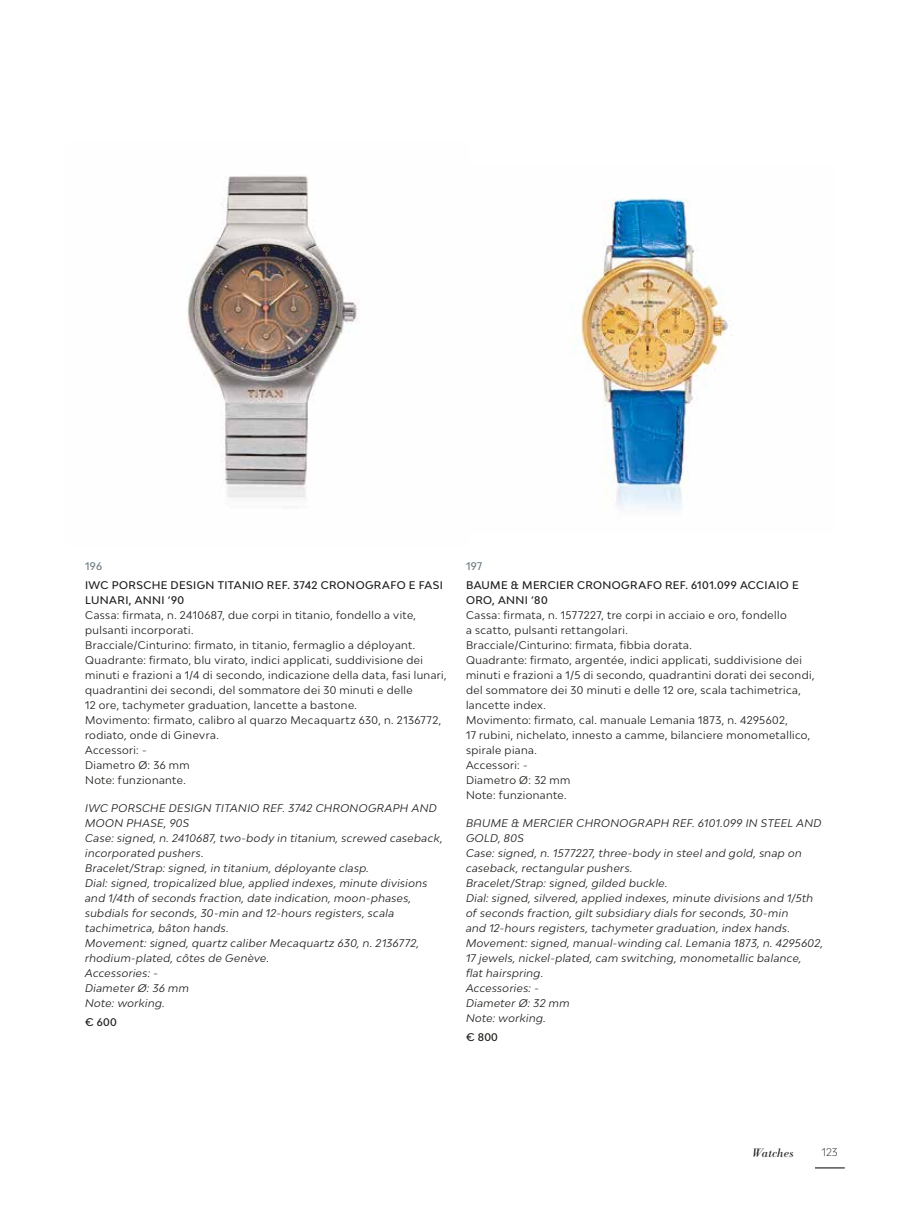
<style>
.page{position:relative;width:915px;height:1212px;background:#fff}
.page>*{position:absolute;margin:0;border:0;box-sizing:border-box;transform-origin:0 0}
.t1{font:italic 12px "Bodoni BE";letter-spacing:.02em;color:#1d1d1b}
.t2{font:italic 10.5px/15px "Bw Modelica";letter-spacing:.035em;color:#1d1d1b}
.t3{font:10.5px/15px "Bw Modelica";letter-spacing:.04em;color:#1d1d1b}
.t4{font:500 10.5px/15px "Bw Modelica";letter-spacing:.035em;color:#1d1d1b}
.t5{font:500 10.5px "Bw Modelica";letter-spacing:.02em;color:#717e86}
.t6{font:300 10.5px "Bw Modelica";color:#1d1d1b}
.s1{font-family:"Bw Modelica SS01"}
</style>
<div class="page">
<hr style="left:814px;top:1167px;width:30px;height:1px;background:#1d1d1b">
<img style="left:188px;top:176px;width:171px;height:322px">
<img style="left:580px;top:198px;width:153px;height:312px">
<p class="t5" style="left:85px;top:559px;width:18px">196</p>
<p class="t4" style="left:85px;top:577px;width:359px">IWC PORSCHE DESIGN TITANIO REF. 3742 CRONOGRAFO E FASI<br>LUNARI, ANNI ‘90</p>
<p class="t3" style="left:85px;top:607px;width:363px">Cassa: firmata, n. 2410687, due corpi in titanio, fondello a vite, pulsanti incorporati.<br>Bracciale/Cinturino: firmato, in titanio, fermaglio a déployant.<br>Quadrante: firmato, blu virato, indici applicati, suddivisione dei minuti e frazioni a 1/4 di secondo, indicazione della data, fasi lunari, quadrantini dei secondi, del sommatore dei 30 minuti e delle<br>12 ore, tachymeter graduation, lancette a bastone.<br>Movimento: firmato, calibro al quarzo Mecaquartz 630, n. 2136772, rodiato, onde di Ginevra.<br>Accessori: -<br>Diametro Ø: 36 mm<br>Note: funzionante.</p>
<p class="t2" style="left:85px;top:800px;width:359px"><span class="s1">IWC</span> PORSCHE DESIGN TITANIO REF. 3742 CHRONOGRAPH AND MOON PHASE, 90S<br>Case: signed, n. 2410687, two-body in titanium, screwed caseback, incorporated pushers.<br>Bracelet/Strap: signed, in titanium, déployante clasp.<br>Dial: signed, tropicalized blue, applied indexes, minute divisions and 1/4th of seconds fraction, date indication, moon-phases, subdials for seconds, 30-min and 12-hours registers, scala tachimetrica, bâton hands.<br>Movement: signed, quartz caliber Mecaquartz 630, n. 2136772, rhodium-plated, côtes de Genève.<br>Accessories: -<br>Diameter Ø: 36 mm<br>Note: working.</p>
<p class="t4" style="left:85px;top:1014px;width:33px">€ 600</p>
<p class="t5" style="left:466px;top:559px;width:18px">197</p>
<p class="t4" style="left:466px;top:577px;width:334px">BAUME &amp; MERCIER CRONOGRAFO REF. 6101.099 ACCIAIO E<br>ORO, ANNI ‘80</p>
<p class="t3" style="left:466px;top:607px;width:350px">Cassa: firmata, n. 1577227, tre corpi in acciaio e oro, fondello<br>a scatto, pulsanti rettangolari.<br>Bracciale/Cinturino: firmata, fibbia dorata.<br>Quadrante: firmato, argentée, indici applicati, suddivisione dei minuti e frazioni a 1/5 di secondo, quadrantini dorati dei secondi, del sommatore dei 30 minuti e delle 12 ore, scala tachimetrica, lancette index.<br>Movimento: firmato, cal. manuale Lemania 1873, n. 4295602,<br>17 rubini, nichelato, innesto a camme, bilanciere monometallico, spirale piana.<br>Accessori: -<br>Diametro Ø: 32 mm<br>Note: funzionante.</p>
<p class="t2" style="left:466px;top:815px;width:358px"><span class="s1">BAUME</span> &amp; MERCIER CHRONOGRAPH REF. 6101.099 IN STEEL AND GOLD, 80S<br>Case: signed, n. 1577227, three-body in steel and gold, snap on caseback, rectangular pushers.<br>Bracelet/Strap: signed, gilded buckle.<br>Dial: signed, silvered, applied indexes, minute divisions and 1/5th of seconds fraction, gilt subsidiary dials for seconds, 30-min<br>and 12-hours registers, tachymeter graduation, index hands.<br>Movement: signed, manual-winding cal. Lemania 1873, n. 4295602, 17 jewels, nickel-plated, cam switching, monometallic balance,<br>flat hairspring.<br>Accessories: -<br>Diameter Ø: 32 mm<br>Note: working.</p>
<p class="t4" style="left:466px;top:1029px;width:33px">€ 800</p>
<p class="t1" style="left:751px;top:1146px;width:43px">Watches</p>
<p class="t6" style="left:821px;top:1146px;width:17px">123</p>
</div>
